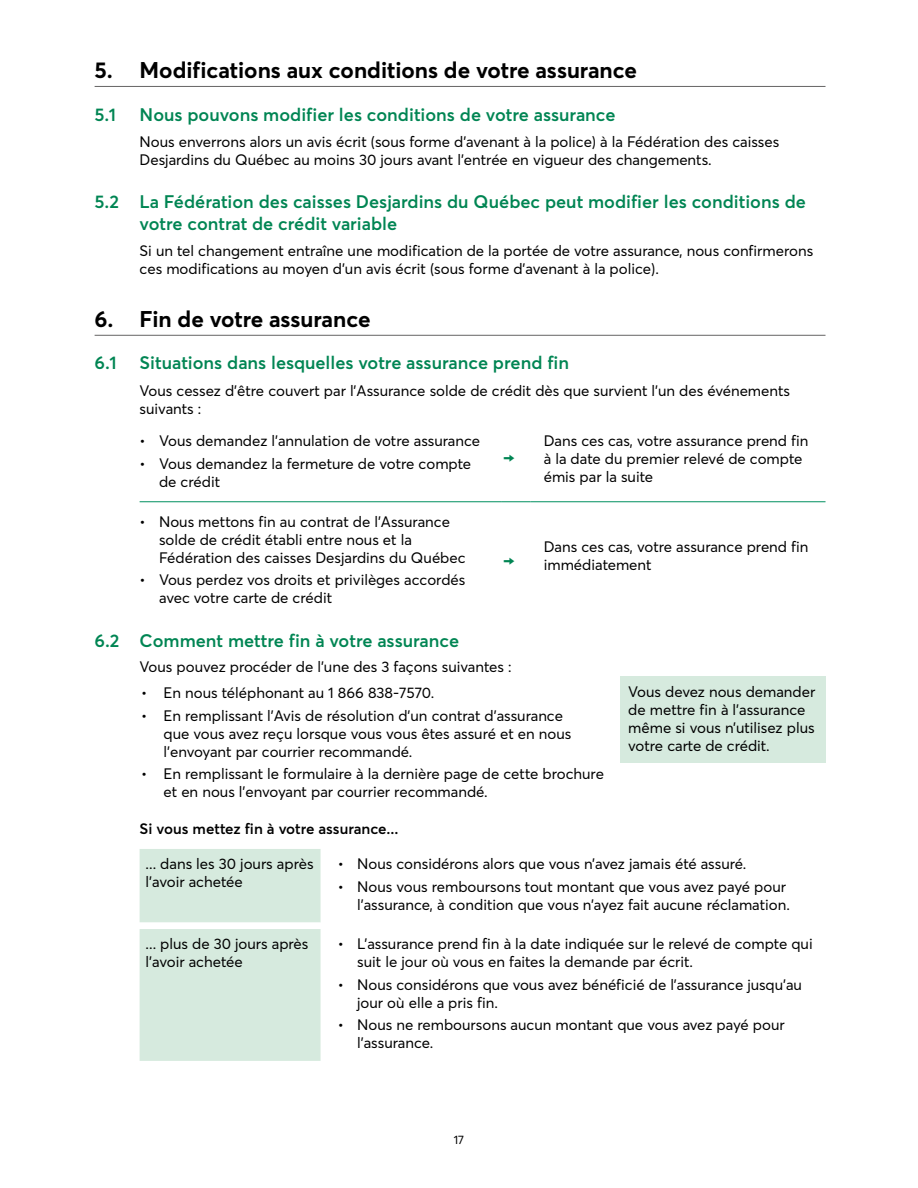
<style>
.page{position:relative;width:918px;height:1188px;background:#fff}
.page>*{position:absolute;margin:0;border:0;box-sizing:border-box;transform-origin:0 0}
.t1{font:700 22.5px "Desjardins Sans";color:#000}
.t2{font:600 18px/21.6px "Desjardins Sans";color:#008553}
.t3{font:700 18px "Desjardins Sans";color:#008553}
.t4{font:15px/18px "Desjardins Sans";color:#000}
.t5{font:600 15px "Desjardins Sans";color:#000}
.t6{font:12px "Desjardins Sans";color:#000}
</style>
<div class="page">
<hr style="left:95px;top:86px;width:731px;height:1px;background:#646363">
<hr style="left:95px;top:335px;width:731px;height:1px;background:#646363">
<hr style="left:140px;top:501px;width:361px;height:1px;background:#00905f">
<svg style="left:501px;top:501px;width:29px;height:1px"></svg>
<hr style="left:530px;top:501px;width:296px;height:1px;background:#00905f">
<div style="left:140px;top:849px;width:181px;height:212px;background:#d6eade"></div>
<div style="left:620px;top:676px;width:206px;height:87px;background:#d6eade"></div>
<h1 class="t1" style="left:95px;top:56px;width:544px">5. Modifications aux conditions de votre assurance</h1>
<p class="t2" style="left:95px;top:103px;width:23px">5.1</p>
<p class="t2" style="left:140px;top:103px;width:478px">Nous pouvons modifier les conditions de votre assurance</p>
<p class="t4" style="left:140px;top:133px;width:641px">Nous enverrons alors un avis écrit (sous forme d’avenant à la police) à la Fédération des caisses<br>Desjardins du Québec au moins 30 jours avant l’entrée en vigueur des changements.</p>
<p class="t2" style="left:140px;top:191px;width:668px;text-indent:-45px">5.2 La Fédération des caisses Desjardins du Québec peut modifier les conditions de votre contrat de crédit variable</p>
<p class="t4" style="left:140px;top:242px;width:675px">Si un tel changement entraîne une modification de la portée de votre assurance, nous confirmerons ces modifications au moyen d’un avis écrit (sous forme d’avenant à la police).</p>
<h1 class="t1" style="left:95px;top:305px;width:278px">6. Fin de votre assurance</h1>
<p class="t2" style="left:95px;top:352px;width:23px">6.1</p>
<p class="t2" style="left:140px;top:352px;width:431px">Situations dans lesquelles votre assurance prend fin</p>
<p class="t4" style="left:140px;top:382px;width:652px">Vous cessez d’être couvert par l’Assurance solde de crédit dès que survient l’un des événements suivants :</p>
<p class="t4" style="left:140px;top:432px;width:342px">• Vous demandez l’annulation de votre assurance</p>
<p class="t4" style="left:159px;top:454px;width:314px;text-indent:-20px">• Vous demandez la fermeture de votre compte de crédit</p>
<p class="t3" style="left:503px;top:445px;width:13px">→</p>
<p class="t4" style="left:544px;top:432px;width:266px">Dans ces cas, votre assurance prend fin à la date du premier relevé de compte émis par la suite</p>
<p class="t4" style="left:159px;top:513px;width:308px;text-indent:-20px">• Nous mettons fin au contrat de l’Assurance solde de crédit établi entre nous et la<br>Fédération des caisses Desjardins du Québec</p>
<p class="t4" style="left:159px;top:571px;width:308px;text-indent:-20px">• Vous perdez vos droits et privilèges accordés avec votre carte de crédit</p>
<p class="t3" style="left:503px;top:549px;width:13px">→</p>
<p class="t4" style="left:544px;top:538px;width:266px">Dans ces cas, votre assurance prend fin immédiatement</p>
<p class="t2" style="left:95px;top:630px;width:366px">6.2 Comment mettre fin à votre assurance</p>
<p class="t4" style="left:140px;top:657px;width:374px">Vous pouvez procéder de l’une des 3 façons suivantes :</p>
<p class="t4" style="left:141px;top:684px;width:295px">• En nous téléphonant au 1 866 838-7570.</p>
<p class="t4" style="left:164px;top:706px;width:409px;text-indent:-22px">• En remplissant l’Avis de résolution d’un contrat d’assurance que vous avez reçu lorsque vous vous êtes assuré et en nous l’envoyant par courrier recommandé.</p>
<p class="t4" style="left:164px;top:765px;width:442px;text-indent:-22px">• En remplissant le formulaire à la dernière page de cette brochure et en nous l’envoyant par courrier recommandé.</p>
<p class="t5" style="left:140px;top:820px;width:260px">Si vous mettez fin à votre assurance...</p>
<p class="t4" style="left:146px;top:855px;width:169px">... dans les 30 jours après l’avoir achetée</p>
<p class="t4" style="left:338px;top:855px;width:410px">• Nous considérons alors que vous n’avez jamais été assuré.</p>
<p class="t4" style="left:628px;top:682px;width:189px">Vous devez nous demander de mettre fin à l’assurance même si vous n’utilisez plus votre carte de crédit.</p>
<p class="t4" style="left:338px;top:877px;width:454px;text-align:right">• Nous vous remboursons tout montant que vous avez payé pour l’assurance, à condition que vous n’ayez fait aucune réclamation.</p>
<p class="t4" style="left:146px;top:935px;width:164px">... plus de 30 jours après l’avoir achetée</p>
<p class="t4" style="left:357px;top:935px;width:457px;text-indent:-20px">• L’assurance prend fin à la date indiquée sur le relevé de compte qui suit le jour où vous en faites la demande par écrit.</p>
<p class="t4" style="left:357px;top:975px;width:446px;text-indent:-20px">• Nous considérons que vous avez bénéficié de l’assurance jusqu’au jour où elle a pris fin.</p>
<p class="t4" style="left:357px;top:1016px;width:429px;text-indent:-20px">• Nous ne remboursons aucun montant que vous avez payé pour l’assurance.</p>
<p class="t6" style="left:454px;top:1132px;width:12px">17</p>
</div>
